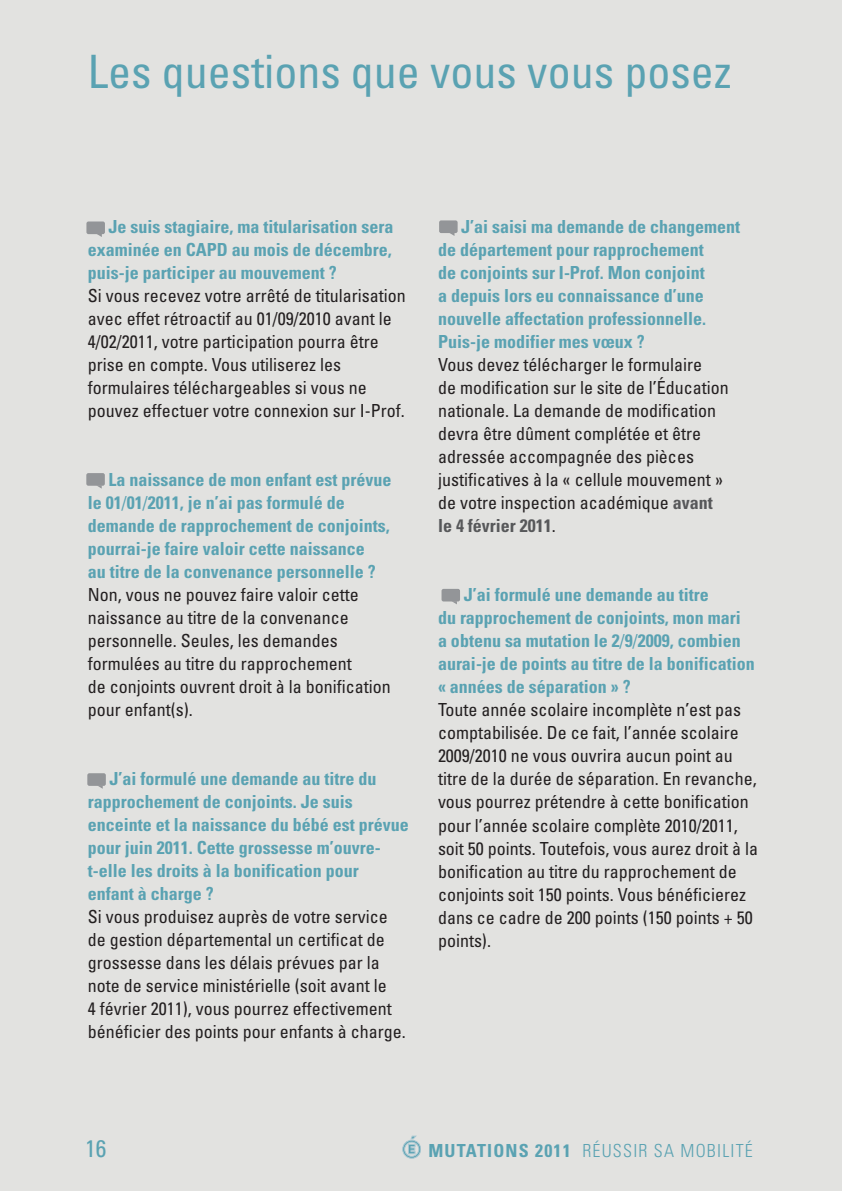
<style>
.page{position:relative;width:842px;height:1191px;background:#e2e2e0}
.page>*{position:absolute;margin:0;border:0;box-sizing:border-box;transform-origin:0 0}
.t1{font:condensed 46px "Univers";color:#5aa2b2}
.t2{font:condensed 24px "Univers";color:#5aa2b2}
.t3{font:condensed 18px/23px "Univers";color:#231f20}
.t4{font:700 condensed 18px/23px "Univers";color:#5aa2b2}
.t5{font:300 condensed 18px "Univers";letter-spacing:.065em;color:#5aa2b2}
.s1{font-weight:400}
.s2{font-weight:700;color:#57585a}
.s3{font-weight:700}
</style>
<div class="page">
<svg style="left:402px;top:1136px;width:19px;height:22px"></svg>
<div style="left:86px;top:221px;width:19px;height:13px;background:#939598;border-radius:2px"></div>
<div style="left:439px;top:220px;width:19px;height:13px;background:#939598;border-radius:2px"></div>
<div style="left:441px;top:589px;width:19px;height:12px;background:#939598;border-radius:2px"></div>
<svg style="left:451px;top:601px;width:6px;height:3px"></svg>
<div style="left:86px;top:473px;width:19px;height:13px;background:#939598;border-radius:2px"></div>
<div style="left:87px;top:773px;width:19px;height:13px;background:#939598;border-radius:2px"></div>
<h1 class="t1" style="left:88px;top:55px;width:645px">Les questions que vous vous posez</h1>
<p class="t4" style="left:88px;top:217px;width:307px;text-align:justify;text-indent:21px">Je suis stagiaire, ma titularisation sera examinée en CAPD au mois de décembre, puis-je participer au mouvement ?</p>
<p class="t3" style="left:88px;top:286px;width:319px">Si vous recevez votre arrêté de titularisation avec effet rétroactif au 01/09/2010 avant le 4/02/2011, votre participation pourra être prise en compte. Vous utiliserez les formulaires téléchargeables si vous ne pouvez effectuer votre connexion sur I-Prof.</p>
<p class="t4" style="left:88px;top:470px;width:305px;text-indent:21px">La naissance de mon enfant est prévue le 01<span class="s1">/</span>01<span class="s1">/</span>2011, je n’ai pas formulé de demande de rapprochement de conjoints, pourrai-je faire valoir cette naissance<br>au titre de la convenance personnelle ?</p>
<p class="t3" style="left:88px;top:585px;width:304px">Non, vous ne pouvez faire valoir cette naissance au titre de la convenance personnelle. Seules, les demandes formulées au titre du rapprochement<br>de conjoints ouvrent droit à la bonification pour enfant(s).</p>
<p class="t4" style="left:88px;top:769px;width:322px;text-indent:22px">J’ai formulé une demande au titre du rapprochement de conjoints. Je suis enceinte et la naissance du bébé est prévue pour juin 2011. Cette grossesse m’ouvre&shy;t-elle les droits à la bonification pour enfant à charge ?</p>
<p class="t3" style="left:88px;top:907px;width:319px">Si vous produisez auprès de votre service de gestion départemental un certificat de grossesse dans les délais prévues par la note de service ministérielle (soit avant le<br>4 février 2011), vous pourrez effectivement bénéficier des points pour enfants à charge.</p>
<p class="t4" style="left:438px;top:217px;width:304px;text-indent:23px">J’ai saisi ma demande de changement de département pour rapprochement<br>de conjoints sur I-Prof. Mon conjoint<br>a depuis lors eu connaissance d’une nouvelle affectation professionnelle.<br>Puis-je modifier mes vœux ?</p>
<p class="t3" style="left:438px;top:355px;width:292px">Vous devez télécharger le formulaire<br>de modification sur le site de l’Éducation nationale. La demande de modification devra être dûment complétée et être adressée accompagnée des pièces justificatives à la « cellule mouvement » de votre inspection académique <span class="s2">avant le 4 février 2011</span>.</p>
<p class="t4" style="left:438px;top:585px;width:318px;text-indent:26px">J’ai formulé une demande au titre<br>du rapprochement de conjoints, mon mari<br>a obtenu sa mutation le 2<span class="s1">/</span>9<span class="s1">/</span>2009, combien aurai-je de points au titre de la bonification « années de séparation » ?</p>
<p class="t3" style="left:438px;top:700px;width:322px">Toute année scolaire incomplète n’est pas comptabilisée. De ce fait, l’année scolaire 2009/2010 ne vous ouvrira aucun point au titre de la durée de séparation. En revanche, vous pourrez prétendre à cette bonification pour l’année scolaire complète 2010/2011, soit 50 points. Toutefois, vous aurez droit à la bonification au titre du rapprochement de conjoints soit 150 points. Vous bénéficierez dans ce cadre de 200 points (150 points + 50 points).</p>
<h2 class="t2" style="left:85px;top:1139px;width:23px">16</h2>
<p class="t5" style="left:428px;top:1143px;width:326px"><span class="s3">MUTATIONS 2011</span> RÉUSSIR SA MOBILITÉ</p>
</div>
